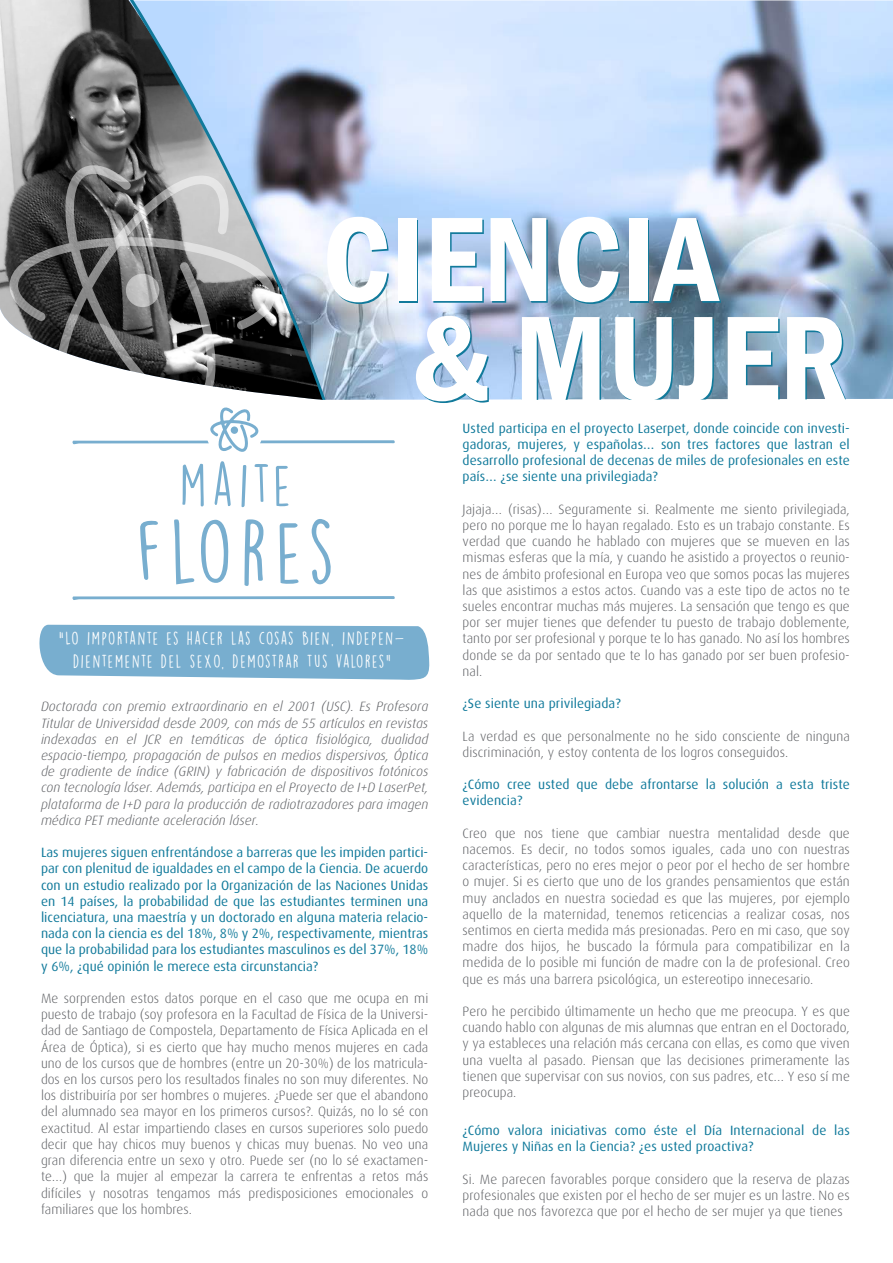
<style>
.page{position:relative;width:893px;height:1263px;background:#fff}
.page>*{position:absolute;margin:0;border:0;box-sizing:border-box;transform-origin:0 0}
.t1{font:600 condensed 124.5px/99px "Franklin Gothic";color:#fff}
.t2{font:81px "DK Lemon Yellow Sun";letter-spacing:.1em;color:#78aecf}
.t3{font:54px "DK Lemon Yellow Sun";letter-spacing:.075em;color:#78aecf}
.t4{font:16.5px/22.5px "DK Lemon Yellow Sun";letter-spacing:.1em;color:#fff;text-align:center}
.t5{font:300 13.5px/16.2px "Dax";letter-spacing:.005em;color:#5a5c60;text-align:justify}
.t6{font:13.5px/16.2px "Dax";letter-spacing:.005em;color:#117a9b;text-align:justify}
.t7{font:italic 300 13.5px/16.2px "Dax";color:#5a5c60;text-align:justify}
</style>
<div class="page">
<svg style="left:73px;top:596px;width:322px;height:4px"></svg>
<svg style="left:73px;top:410px;width:322px;height:42px"></svg>
<svg style="left:39px;top:625px;width:391px;height:55px;background:#81b3d2"></svg>
<img style="left:325px;top:0;width:568px;height:400px">
<img style="left:0;top:0;width:124px;height:322px">
<svg style="left:493px;top:399px;width:359px;height:1px"></svg>
<svg style="left:9px;top:165px;width:238px;height:245px"></svg>
<svg style="left:124px;top:0;width:201px;height:400px;background:#88909c"></svg>
<h1 class="t1" style="left:410px;top:208px;width:438px;text-indent:-88px">CIENCIA<br>&amp; MUJER</h1>
<h3 class="t3" style="left:180px;top:452px;width:113px">MAITE</h3>
<h2 class="t2" style="left:136px;top:503px;width:200px">FLORES</h2>
<p class="t4" style="left:59px;top:627px;width:347px">“LO IMPORTANTE ES HACER LAS COSAS BIEN, INDEPEN-<br>DIENTEMENTE DEL SEXO, DEMOSTRAR TUS VALORES”</p>
<p class="t7" style="left:41px;top:699px;width:389px">Doctorada con premio extraordinario en el 2001 (USC). Es Profesora Titular de Universidad desde 2009, con más de 55 artículos en revistas indexadas en el JCR en temáticas de óptica fisiológica, dualidad espacio-tiempo, propagación de pulsos en medios dispersivos, Óptica de gradiente de índice (GRIN) y fabricación de dispositivos fotónicos con tecnología láser. Además, participa en el Proyecto de I+D LaserPet, plataforma de I+D para la producción de radiotrazadores para imagen médica PET mediante aceleración láser.</p>
<p class="t6" style="left:41px;top:845px;width:389px">Las mujeres siguen enfrentándose a barreras que les impiden partici&shy;par con plenitud de igualdades en el campo de la Ciencia. De acuerdo con un estudio realizado por la Organización de las Naciones Unidas en 14 países, la probabilidad de que las estudiantes terminen una licenciatura, una maestría y un doctorado en alguna materia relacio&shy;nada con la ciencia es del 18%, 8% y 2%, respectivamente, mientras que la probabilidad para los estudiantes masculinos es del 37%, 18% y 6%, ¿qué opinión le merece esta circunstancia?</p>
<p class="t5" style="left:41px;top:990px;width:389px">Me sorprenden estos datos porque en el caso que me ocupa en mi puesto de trabajo (soy profesora en la Facultad de Física de la Universi&shy;dad de Santiago de Compostela, Departamento de Física Aplicada en el Área de Óptica), si es cierto que hay mucho menos mujeres en cada uno de los cursos que de hombres (entre un 20-30%) de los matricula&shy;dos en los cursos pero los resultados finales no son muy diferentes. No los distribuiría por ser hombres o mujeres. ¿Puede ser que el abandono del alumnado sea mayor en los primeros cursos?. Quizás, no lo sé con exactitud. Al estar impartiendo clases en cursos superiores solo puedo decir que hay chicos muy buenos y chicas muy buenas. No veo una gran diferencia entre un sexo y otro. Puede ser (no lo sé exactamen&shy;te…) que la mujer al empezar la carrera te enfrentas a retos más difíciles y nosotras tengamos más predisposiciones emocionales o familiares que los hombres.</p>
<p class="t6" style="left:463px;top:420px;width:389px">Usted participa en el proyecto Laserpet, donde coincide con investi&shy;gadoras, mujeres, y españolas… son tres factores que lastran el desarrollo profesional de decenas de miles de profesionales en este país… ¿se siente una privilegiada?</p>
<p class="t5" style="left:463px;top:501px;width:389px">Jajaja… (risas)… Seguramente si. Realmente me siento privilegiada, pero no porque me lo hayan regalado. Esto es un trabajo constante. Es verdad que cuando he hablado con mujeres que se mueven en las mismas esferas que la mía, y cuando he asistido a proyectos o reunio&shy;nes de ámbito profesional en Europa veo que somos pocas las mujeres las que asistimos a estos actos. Cuando vas a este tipo de actos no te sueles encontrar muchas más mujeres. La sensación que tengo es que por ser mujer tienes que defender tu puesto de trabajo doblemente, tanto por ser profesional y porque te lo has ganado. No así los hombres donde se da por sentado que te lo has ganado por ser buen profesio&shy;nal.</p>
<p class="t6" style="left:463px;top:696px;width:160px">¿Se siente una privilegiada?</p>
<p class="t5" style="left:463px;top:728px;width:389px">La verdad es que personalmente no he sido consciente de ninguna discriminación, y estoy contenta de los logros conseguidos.</p>
<p class="t6" style="left:463px;top:777px;width:389px">¿Cómo cree usted que debe afrontarse la solución a esta triste evidencia?</p>
<p class="t5" style="left:463px;top:825px;width:389px">Creo que nos tiene que cambiar nuestra mentalidad desde que nacemos. Es decir, no todos somos iguales, cada uno con nuestras características, pero no eres mejor o peor por el hecho de ser hombre o mujer. Si es cierto que uno de los grandes pensamientos que están muy anclados en nuestra sociedad es que las mujeres, por ejemplo aquello de la maternidad, tenemos reticencias a realizar cosas, nos sentimos en cierta medida más presionadas. Pero en mi caso, que soy madre dos hijos, he buscado la fórmula para compatibilizar en la medida de lo posible mi función de madre con la de profesional. Creo que es más una barrera psicológica, un estereotipo innecesario.</p>
<p class="t5" style="left:463px;top:1003px;width:389px">Pero he percibido últimamente un hecho que me preocupa. Y es que cuando hablo con algunas de mis alumnas que entran en el Doctorado, y ya estableces una relación más cercana con ellas, es como que viven una vuelta al pasado. Piensan que las decisiones primeramente las tienen que supervisar con sus novios, con sus padres, etc… Y eso sí me preocupa.</p>
<p class="t6" style="left:463px;top:1122px;width:389px">¿Cómo valora iniciativas como éste el Día Internacional de las<br>Mujeres y Niñas en la Ciencia? ¿es usted proactiva?</p>
<p class="t5" style="left:463px;top:1171px;width:389px">Si. Me parecen favorables porque considero que la reserva de plazas profesionales que existen por el hecho de ser mujer es un lastre. No es nada que nos favorezca que por el hecho de ser mujer ya que tienes</p>
</div>
